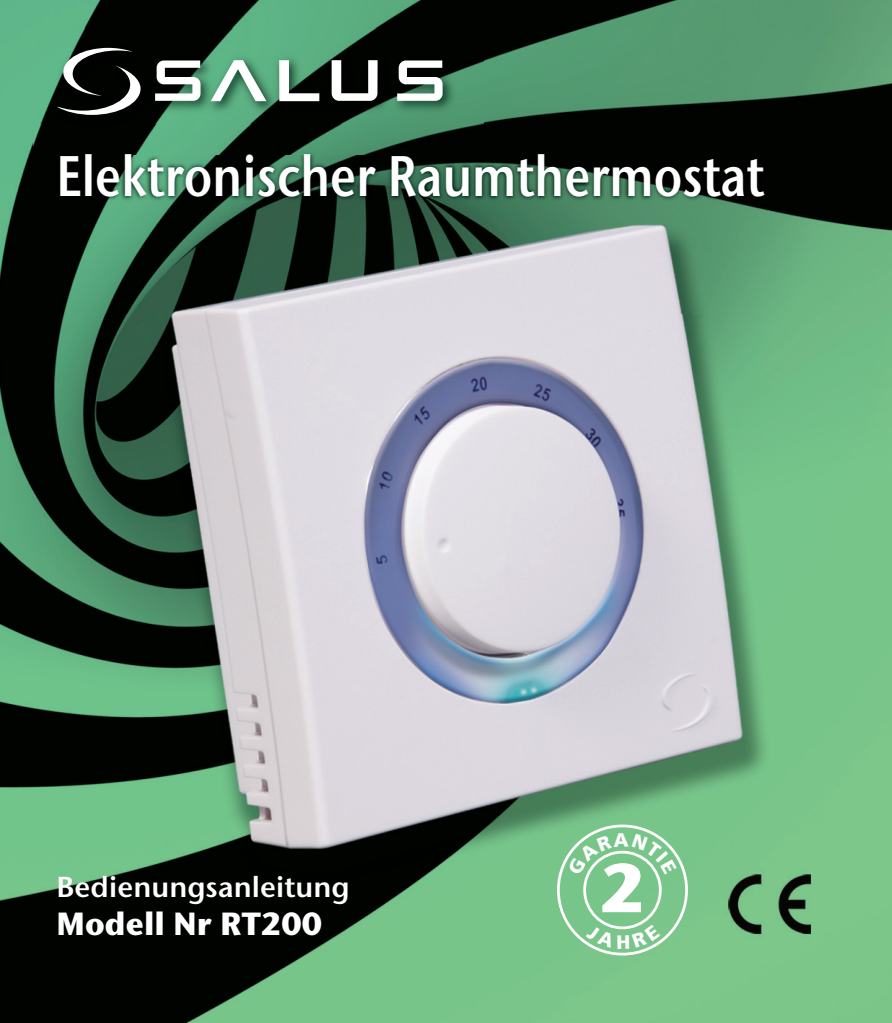
<style>
.page{position:relative;width:892px;height:1023px;background:#fff}
.page>*{position:absolute;margin:0;border:0;box-sizing:border-box;transform-origin:0 0}
.t1{font:57px "Stone Sans Sem ITCTT Semi";color:#fff;scale:.83 1}
.t2{font:700 32.1px "Stone Sans ITC";color:#fff;scale:.96 1}
.t3{font:28.8px "Stone Sans Sem ITCTT Semi";color:#fff}
</style>
<div class="page">
<img style="left:0;top:0;width:892px;height:1023px">
<img style="left:33px;top:28px;width:450px;height:96px">
<svg style="left:155px;top:60px;width:45px;height:41px"></svg>
<svg style="left:397px;top:60px;width:45px;height:41px"></svg>
<svg style="left:332px;top:60px;width:46px;height:41px"></svg>
<svg style="left:211px;top:60px;width:55px;height:41px"></svg>
<svg style="left:279px;top:60px;width:40px;height:41px"></svg>
<svg style="left:57px;top:48px;width:84px;height:67px"></svg>
<img style="left:34px;top:124px;width:858px;height:189px">
<div style="left:557px;top:824px;width:131px;height:131px;border:3px solid #fff;border-radius:50%"></div>
<svg style="left:567px;top:832px;width:110px;height:80px"></svg>
<svg style="left:586px;top:924px;width:74px;height:25px;background:#85cb94"></svg>
<p class="t1" style="left:57px;top:154px;width:855px">Elektronischer Raumthermostat</p>
<p class="t3" style="left:57px;top:876px;width:295px">Bedienungsanleitung</p>
<p class="t2" style="left:57px;top:911px;width:278px">Modell Nr RT200</p>
</div>
